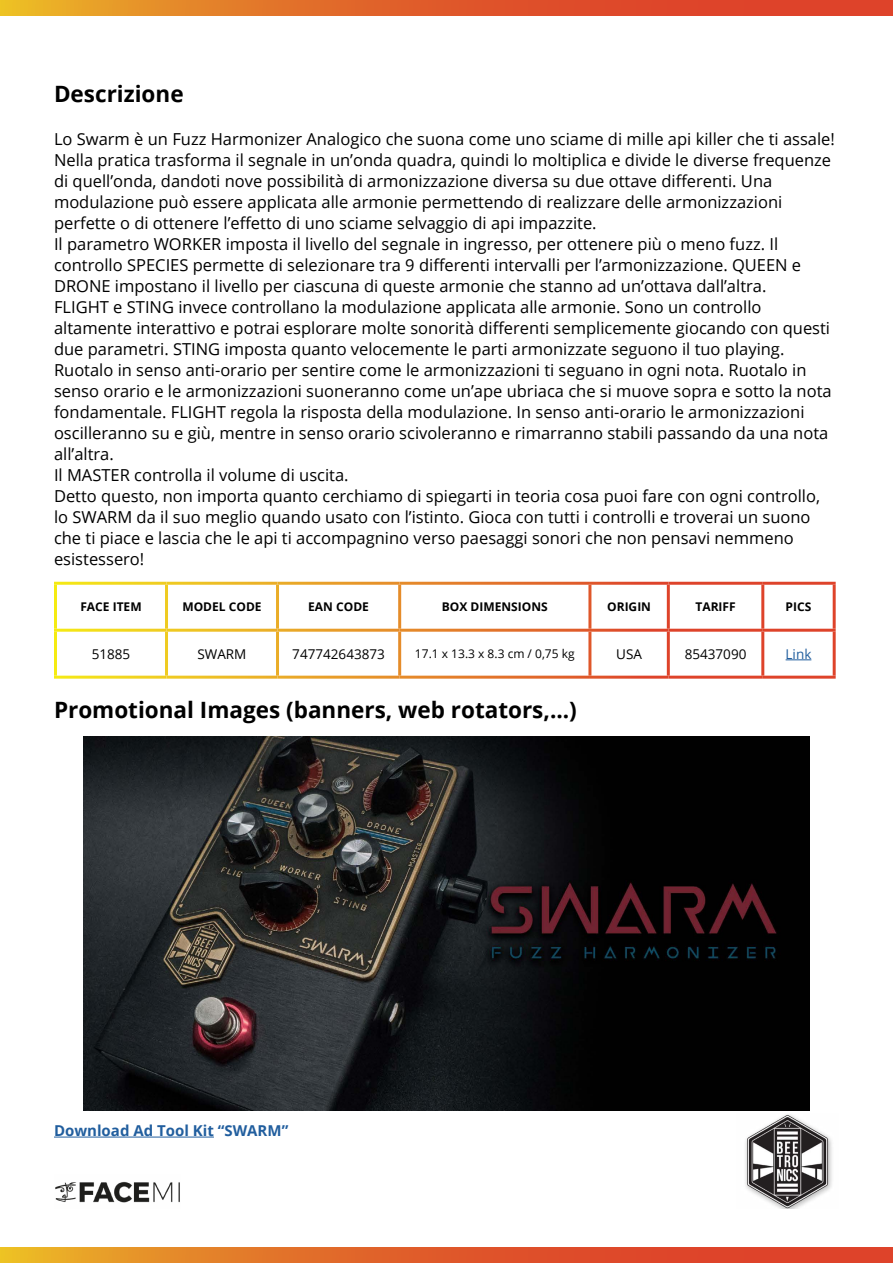
<style>
.page{position:relative;width:893px;height:1263px;background:#fff}
.page>*{position:absolute;margin:0;border:0;box-sizing:border-box;transform-origin:0 0}
.t1{font:700 22.5px "Open Sans";color:#000}
.t2{font:16.5px/21px "Open Sans";color:#000}
.t3{font:700 15px "Open Sans";color:#215e9e}
.t4{font:13.5px "Open Sans";color:#000}
.t5{font:13.5px "Open Sans";color:#215e9e}
.t6{font:700 12px "Open Sans";color:#000}
.t7{font:12px "Open Sans";color:#000}
</style>
<div class="page">
<img style="left:745px;top:1114px;width:87px;height:95px">
<svg style="left:0;top:0;width:893px;height:16px;background:#e16629"></svg>
<svg style="left:0;top:1247px;width:893px;height:16px;background:#e16629"></svg>
<img style="left:55px;top:1181px;width:125px;height:22px">
<svg style="left:786px;top:659px;width:25px;height:1px"></svg>
<img style="left:83px;top:736px;width:727px;height:375px">
<hr style="left:54px;top:1137px;width:160px;height:1px;background:#215e9e">
<h1 class="t1" style="left:54px;top:78px;width:131px">Descrizione</h1>
<p class="t2" style="left:54px;top:128px;width:782px">Lo Swarm è un Fuzz Harmonizer Analogico che suona come uno sciame di mille api killer che ti assale!<br>Nella pratica trasforma il segnale in un’onda quadra, quindi lo moltiplica e divide le diverse frequenze di quell’onda, dandoti nove possibilità di armonizzazione diversa su due ottave differenti. Una modulazione può essere applicata alle armonie permettendo di realizzare delle armonizzazioni perfette o di ottenere l’effetto di uno sciame selvaggio di api impazzite.<br>Il parametro WORKER imposta il livello del segnale in ingresso, per ottenere più o meno fuzz. Il controllo SPECIES permette di selezionare tra 9 differenti intervalli per l’armonizzazione. QUEEN e DRONE impostano il livello per ciascuna di queste armonie che stanno ad un’ottava dall’altra.<br>FLIGHT e STING invece controllano la modulazione applicata alle armonie. Sono un controllo altamente interattivo e potrai esplorare molte sonorità differenti semplicemente giocando con questi due parametri. STING imposta quanto velocemente le parti armonizzate seguono il tuo playing.<br>Ruotalo in senso anti-orario per sentire come le armonizzazioni ti seguano in ogni nota. Ruotalo in senso orario e le armonizzazioni suoneranno come un’ape ubriaca che si muove sopra e sotto la nota fondamentale. FLIGHT regola la risposta della modulazione. In senso anti-orario le armonizzazioni oscilleranno su e giù, mentre in senso orario scivoleranno e rimarranno stabili passando da una nota all’altra.<br>Il MASTER controlla il volume di uscita.<br>Detto questo, non importa quanto cerchiamo di spiegarti in teoria cosa puoi fare con ogni controllo, lo SWARM da il suo meglio quando usato con l’istinto. Gioca con tutti i controlli e troverai un suono che ti piace e lascia che le api ti accompagnino verso paesaggi sonori che non pensavi nemmeno esistessero!</p>
<p class="t6" style="left:80px;top:598px;width:63px">FACE ITEM</p>
<p class="t6" style="left:182px;top:598px;width:81px">MODEL CODE</p>
<p class="t6" style="left:308px;top:598px;width:62px">EAN CODE</p>
<p class="t6" style="left:442px;top:598px;width:107px">BOX DIMENSIONS</p>
<p class="t6" style="left:607px;top:598px;width:45px">ORIGIN</p>
<p class="t6" style="left:695px;top:598px;width:42px">TARIFF</p>
<p class="t6" style="left:786px;top:598px;width:27px">PICS</p>
<p class="t4" style="left:92px;top:645px;width:40px">51885</p>
<p class="t4" style="left:198px;top:645px;width:50px">SWARM</p>
<p class="t4" style="left:292px;top:645px;width:94px">747742643873</p>
<p class="t7" style="left:415px;top:646px;width:161px">17.1 x 13.3 x 8.3 cm / 0,75 kg</p>
<p class="t4" style="left:616px;top:645px;width:27px">USA</p>
<p class="t4" style="left:685px;top:645px;width:63px">85437090</p>
<p class="t5" style="left:786px;top:645px;width:27px">Link</p>
<h1 class="t1" style="left:54px;top:694px;width:524px">Promotional Images (banners, web rotators,...)</h1>
<p class="t3" style="left:54px;top:1120px;width:236px">Download Ad Tool Kit “SWARM”</p>
</div>
